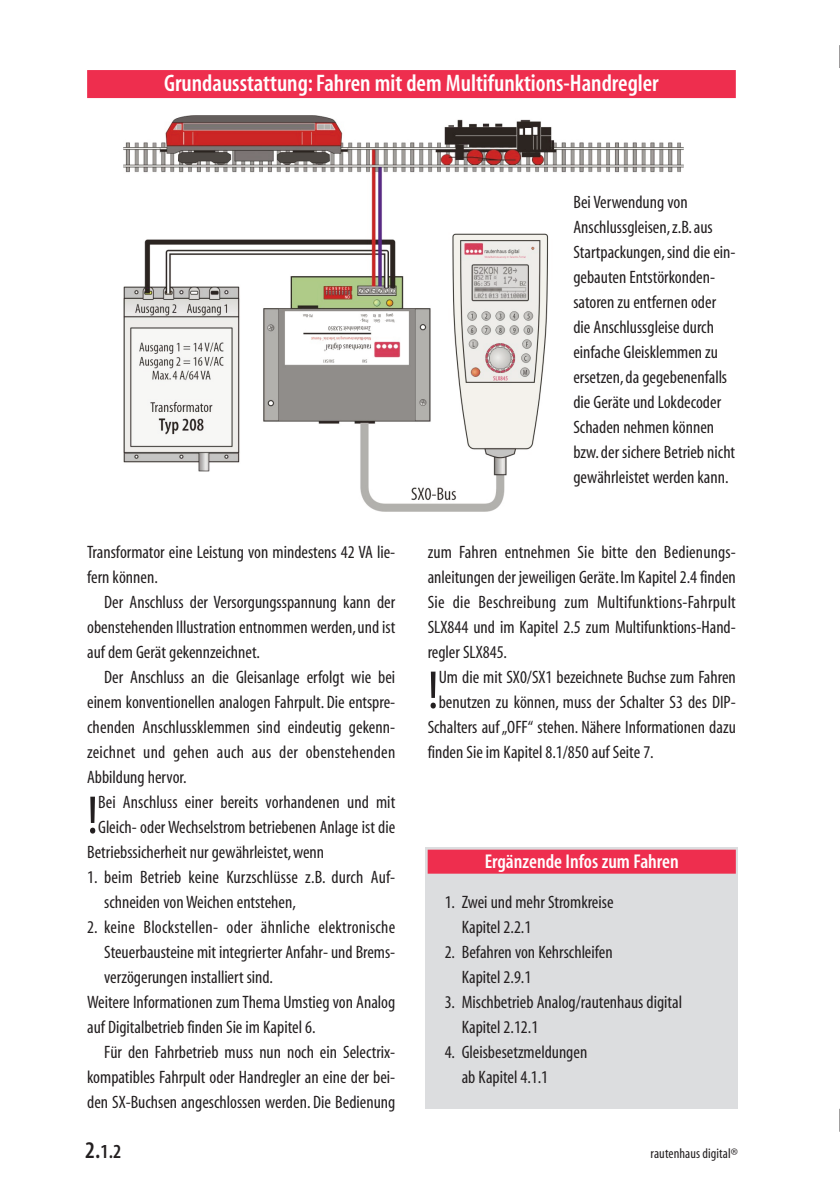
<style>
.page{position:relative;width:840px;height:1191px;background:#fff}
.page>*{position:absolute;margin:0;border:0;box-sizing:border-box;transform-origin:0 0}
.t1{font:condensed 54px "Myriad";color:#231f20}
.t2{font:600 condensed 24px "Myriad";color:#fff}
.t3{font:600 condensed 20px "Myriad";color:#fff}
.t4{font:600 condensed 20px "Myriad";color:#231f20}
.t5{font:condensed 18px/25px "Myriad";color:#231f20}
.t6{font:condensed 14px "Myriad";letter-spacing:.01em;color:#231f20}
.s1{font-size:24px}
</style>
<div class="page">
<svg style="left:839px;top:45px;width:1px;height:23px"></svg>
<svg style="left:839px;top:1108px;width:1px;height:23px"></svg>
<div style="left:425px;top:847px;width:312px;height:261px;background:#dcdddf"></div>
<div style="left:427px;top:849px;width:308px;height:24px;background:#ee2e4e"></div>
<img style="left:124px;top:115px;width:559px;height:396px">
<div style="left:87px;top:70px;width:648px;height:28px;background:#ee2e4e"></div>
<div style="left:571px;top:189px;width:166px;height:330px;background:#fff"></div>
<h2 class="t2" style="left:164px;top:75px;width:496px">Grundausstattung:Fahren mit dem Multifunktions-Handregler</h2>
<p class="t5" style="left:87px;top:541px;width:309px">Transformator eine Leistung von mindestens 42 VA lie&shy;fern können.</p>
<p class="t5" style="left:87px;top:591px;width:309px;text-align:justify;text-indent:17px">Der Anschluss der Versorgungsspannung kann der obenstehenden Illustration entnommen werden,und ist auf dem Gerät gekennzeichnet.</p>
<p class="t5" style="left:87px;top:666px;width:309px;text-align:justify;text-indent:17px">Der Anschluss an die Gleisanlage erfolgt wie bei einem konventionellen analogen Fahrpult. Die entspre&shy;chenden Anschlussklemmen sind eindeutig gekenn&shy;zeichnet und gehen auch aus der obenstehenden Abbildung hervor.</p>
<h1 class="t1" style="left:87px;top:796px;width:13px">!</h1>
<p class="t5" style="left:98px;top:791px;width:298px">Bei Anschluss einer bereits vorhandenen und mit</p>
<p class="t5" style="left:98px;top:816px;width:298px">Gleich- oderWechselstrom betriebenen Anlage ist die</p>
<p class="t5" style="left:87px;top:841px;width:238px">Betriebssicherheit nur gewährleistet,wenn</p>
<p class="t5" style="left:104px;top:866px;width:292px;text-indent:-17px">1. beim Betrieb keine Kurzschlüsse z.B. durch Auf&shy;schneiden vonWeichen entstehen,</p>
<p class="t5" style="left:87px;top:916px;width:309px">2. keine Blockstellen- oder ähnliche elektronische</p>
<p class="t5" style="left:104px;top:941px;width:292px">Steuerbausteine mit integrierter Anfahr- und Brems-</p>
<p class="t5" style="left:104px;top:966px;width:170px">verzögerungen installiert sind.</p>
<p class="t5" style="left:87px;top:991px;width:309px">Weitere Informationen zumThema Umstieg von Analog</p>
<p class="t5" style="left:87px;top:1016px;width:230px">auf Digitalbetrieb finden Sie im Kapitel 6.</p>
<p class="t5" style="left:104px;top:1041px;width:292px">Für den Fahrbetrieb muss nun noch ein Selectrix-</p>
<p class="t5" style="left:87px;top:1066px;width:309px">kompatibles Fahrpult oder Handregler an eine der bei-</p>
<p class="t5" style="left:87px;top:1091px;width:309px">den SX-Buchsen angeschlossen werden. Die Bedienung</p>
<p class="t5" style="left:573px;top:191px;width:163px">Bei Verwendung von<br>Anschlussgleisen,z.B.aus<br>Startpackungen,sind die ein&shy;gebauten Entstörkonden&shy;satoren zu entfernen oder die Anschlussgleise durch einfache Gleisklemmen zu ersetzen,da gegebenenfalls die Geräte und Lokdecoder<br>Schaden nehmen können bzw.der sichere Betrieb nicht gewährleistet werden kann.</p>
<p class="t5" style="left:427px;top:541px;width:309px;text-align:justify">zum Fahren entnehmen Sie bitte den Bedienungs&shy;anleitungen der jeweiligen Geräte.Im Kapitel 2.4 finden Sie die Beschreibung zum Multifunktions-Fahrpult SLX844 und im Kapitel 2.5 zum Multifunktions-Hand&shy;regler SLX845.</p>
<h1 class="t1" style="left:427px;top:671px;width:13px">!</h1>
<p class="t5" style="left:438px;top:666px;width:298px">Um die mit SX0/SX1 bezeichnete Buchse zum Fahren</p>
<p class="t5" style="left:438px;top:691px;width:298px">benutzen zu können, muss der Schalter S3 des DIP-</p>
<p class="t5" style="left:427px;top:716px;width:309px">Schalters auf„OFF“ stehen. Nähere Informationen dazu</p>
<p class="t5" style="left:427px;top:741px;width:227px">finden Sie im Kapitel 8.1/850 auf Seite 7.</p>
<p class="t3" style="left:484px;top:854px;width:195px">Ergänzende Infos zum Fahren</p>
<p class="t5" style="left:461px;top:891px;width:153px;text-indent:-17px">1. Zwei und mehr Stromkreise<br>Kapitel 2.2.1</p>
<p class="t5" style="left:461px;top:941px;width:152px;text-indent:-17px">2. Befahren von Kehrschleifen<br>Kapitel 2.9.1</p>
<p class="t5" style="left:461px;top:991px;width:222px;text-indent:-17px">3. Mischbetrieb Analog/rautenhaus digital<br>Kapitel 2.12.1</p>
<p class="t5" style="left:461px;top:1041px;width:127px;text-indent:-17px">4. Gleisbesetzmeldungen ab Kapitel 4.1.1</p>
<p class="t4" style="left:85px;top:1144px;width:38px"><span class="s1">2.</span>1.2</p>
<p class="t6" style="left:650px;top:1148px;width:89px">rautenhausdigital®</p>
</div>
